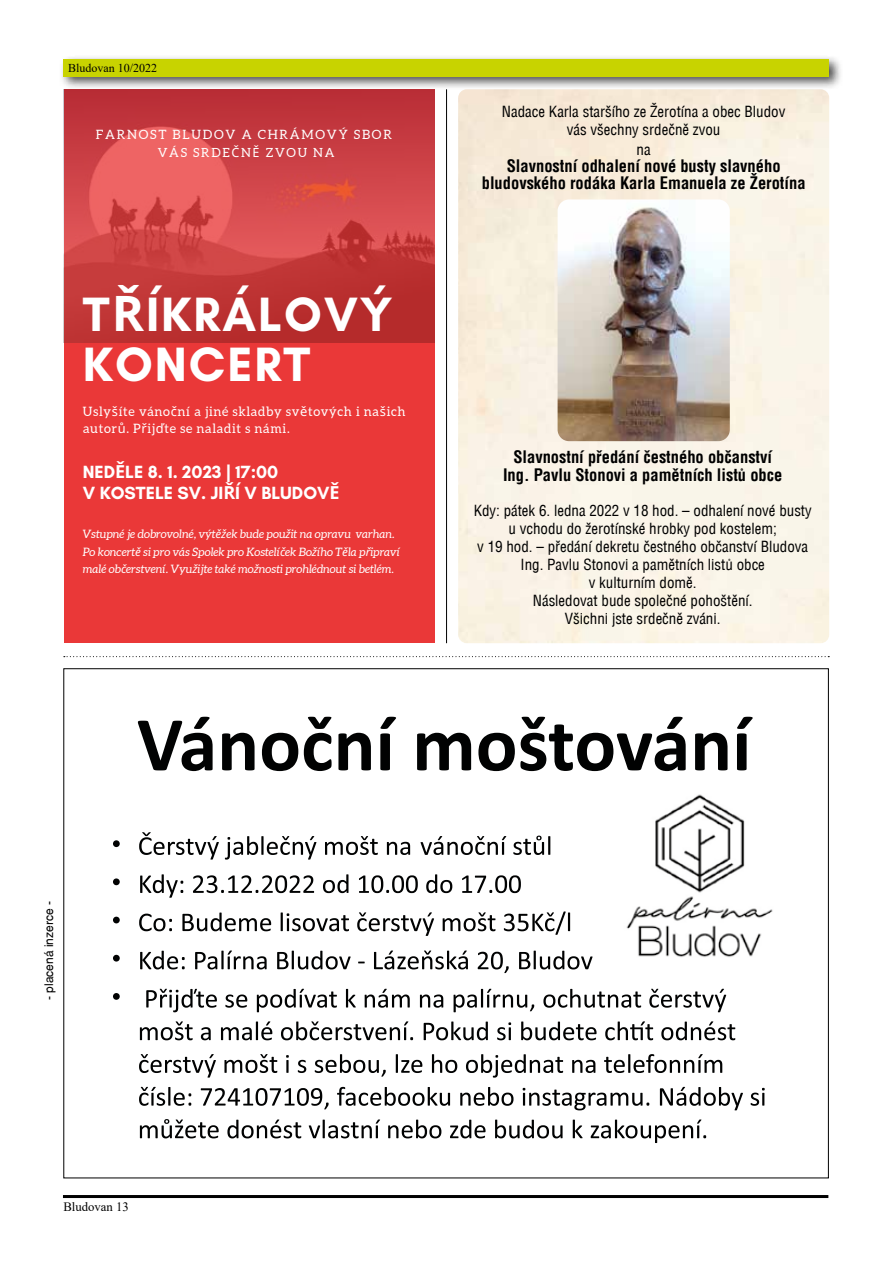
<style>
.page{position:relative;width:893px;height:1263px;background:#fff}
.page>*{position:absolute;margin:0;border:0;box-sizing:border-box;transform-origin:0 0}
.t1{font:700 49.05px/50.4px "Glacial Indifference";letter-spacing:.04em;color:#fff}
.t2{font:700 18px/20.2px "Glacial Indifference";color:#fff}
.t3{font:16.5px/17.2px "Switzerland Condensed CE Bold";color:#000;text-align:center}
.t4{font:15px/18px "Switzerland Condensed CE";color:#000;text-align:center}
.t5{font:12.9px/17.4px "Aleo";letter-spacing:.05em;color:#fff}
.t6{font:12.9px "Aleo";letter-spacing:.135em;color:#fff}
.t7{font:12.75px "Times New Roman";color:#000}
.t8{font:12.6px "Aleo";letter-spacing:.135em;color:#fff}
.t9{font:12px "Switzerland CE";color:#000}
.t10{font:12px "Times New Roman";color:#000}
.t11{font:italic 11.55px/17.4px "Aleo";color:#fff}
.s1{font-family:"Noto Sans"}
</style>
<div class="page">
<div style="left:59px;top:54px;width:784px;height:36px;background:#000;opacity:.7"></div>
<div style="left:64px;top:59px;width:765px;height:18px;background:#c8d300"></div>
<hr style="left:63px;top:1195px;width:765px;height:3px;background:#000">
<svg style="left:138px;top:717px;width:615px;height:54px"></svg>
<svg style="left:113px;top:840px;width:7px;height:7px"></svg>
<svg style="left:139px;top:832px;width:411px;height:27px"></svg>
<svg style="left:113px;top:878px;width:7px;height:7px"></svg>
<svg style="left:140px;top:874px;width:381px;height:24px"></svg>
<svg style="left:113px;top:917px;width:7px;height:6px"></svg>
<svg style="left:139px;top:911px;width:431px;height:25px"></svg>
<svg style="left:113px;top:955px;width:7px;height:6px"></svg>
<svg style="left:140px;top:950px;width:452px;height:23px"></svg>
<svg style="left:113px;top:993px;width:7px;height:7px"></svg>
<svg style="left:146px;top:989px;width:210px;height:23px"></svg>
<svg style="left:365px;top:989px;width:361px;height:23px"></svg>
<svg style="left:140px;top:1021px;width:595px;height:19px"></svg>
<svg style="left:139px;top:1054px;width:167px;height:23px"></svg>
<svg style="left:315px;top:1054px;width:407px;height:23px"></svg>
<svg style="left:139px;top:1087px;width:626px;height:23px"></svg>
<svg style="left:140px;top:1119px;width:443px;height:19px"></svg>
<svg style="left:591px;top:1119px;width:115px;height:24px"></svg>
<img style="left:626px;top:794px;width:147px;height:163px">
<div style="left:64px;top:89px;width:371px;height:554px;background:#ea3838"></div>
<img style="left:64px;top:89px;width:371px;height:254px">
<img style="left:558px;top:199px;width:172px;height:242px">
<svg style="left:64px;top:656px;width:765px;height:1px"></svg>
<hr style="left:446px;top:89px;width:1px;height:554px;background:#000">
<p class="t10" style="left:68px;top:59px;width:91px">Bludovan 10/2022</p>
<p class="t6" style="left:96px;top:127px;width:298px">FARNOST BLUDOV A CHRÁMOVÝ SBOR</p>
<p class="t8" style="left:158px;top:145px;width:178px">VÁS SRDE<span class="s1">Č</span>N<span class="s1">Ě</span> ZVOU NA</p>
<h1 class="t1" style="left:83px;top:288px;width:311px">T<span class="s1">Ř</span>ÍKRÁLOVÝ<br>KONCERT</h1>
<p class="t5" style="left:83px;top:402px;width:324px">Usly<span class="s1">š</span>íte váno<span class="s1">č</span>ní a jiné skladby sv<span class="s1">ě</span>tových i na<span class="s1">š</span>ich autor<span class="s1">ů</span>. P<span class="s1">ř</span>ij<span class="s1">ď</span>te se naladit s námi.</p>
<p class="t2" style="left:83px;top:462px;width:258px">NED<span class="s1">Ě</span>LE 8. 1. 2023 | 17:00<br>V KOSTELE SV. JI<span class="s1">Ř</span>Í V BLUDOV<span class="s1">Ě</span></p>
<p class="t11" style="left:83px;top:525px;width:319px">Vstupné je dobrovolné, výt<span class="s1">ěž</span>ek bude pou<span class="s1">ž</span>it na opravu varhan.<br>Po koncert<span class="s1">ě</span> si pro vás Spolek pro Kostelí<span class="s1">č</span>ek Bo<span class="s1">ž</span>ího T<span class="s1">ě</span>la p<span class="s1">ř</span>ipraví malé ob<span class="s1">č</span>erstvení. Vyu<span class="s1">ž</span>ijte také mo<span class="s1">ž</span>nosti prohlédnout si betlém.</p>
<p class="t4" style="left:502px;top:103px;width:285px">Nadace Karla staršího ze Žerotína a obec Bludov vás všechny srdečně zvou</p>
<p class="t4" style="left:637px;top:140px;width:16px">na</p>
<p class="t3" style="left:482px;top:157px;width:325px">Slavnostní odhalení nové busty slavného bludovského rodáka Karla Emanuela ze Žerotína</p>
<p class="t3" style="left:503px;top:449px;width:281px">Slavnostní předání čestného občanství<br>Ing. Pavlu Stonovi a pamětních listů obce</p>
<p class="t4" style="left:474px;top:501px;width:340px">Kdy: pátek 6. ledna 2022 v 18 hod. – odhalení nové busty u vchodu do žerotínské hrobky pod kostelem;<br>v 19 hod. – předání dekretu čestného občanství Bludova Ing. Pavlu Stonovi a pamětních listů obce<br>v kulturním domě.<br>Následovat bude společné pohoštění.<br>Všichni jste srdečně zváni.</p>
<p class="t9" style="left:42px;top:1000px;width:100px;rotate:-90deg">- placená inzerce -</p>
<p class="t7" style="left:63px;top:1197px;width:67px">Bludovan 13</p>
</div>
